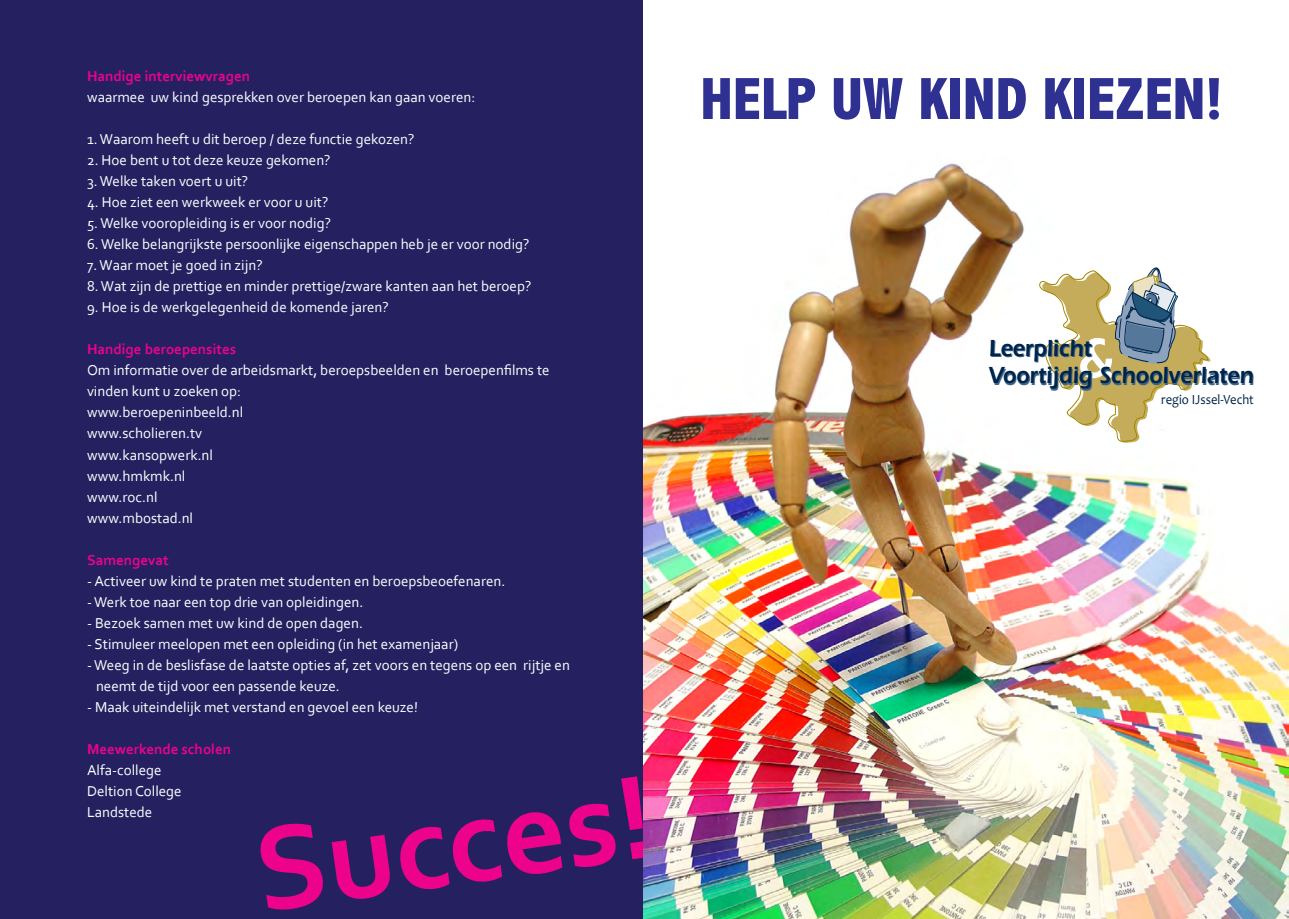
<style>
.page{position:relative;width:1289px;height:919px;background:#fff}
.page>*{position:absolute;margin:0;border:0;box-sizing:border-box;transform-origin:0 0}
.t1{font:800 condensed 60px "Abadi";color:#2e3092}
.t2{font:600 58.35px "Itc Eras";color:#fff;scale:.9 1}
.t3{font:600 24.15px/27.6px "Itc Eras";color:#00254c;scale:.9 1}
.t4{font:15px/21px "Corbel";color:#fff}
.t5{font:700 15px "Corbel";color:#ed028c}
.t6{font:14.1px "Candara";color:#00254c;scale:.9 1}
</style>
<div class="page">
<div style="left:0;top:0;width:1287px;height:918px;background:#252161"></div>
<svg style="left:260px;top:823px;width:63px;height:86px"></svg>
<svg style="left:331px;top:834px;width:59px;height:65px"></svg>
<svg style="left:400px;top:812px;width:162px;height:77px"></svg>
<svg style="left:569px;top:776px;width:74px;height:91px"></svg>
<img style="left:643px;top:151px;width:645px;height:767px">
<div style="left:643px;top:0;width:644px;height:151px;background:#fff"></div>
<svg style="left:1038px;top:267px;width:173px;height:176px"></svg>
<p class="t5" style="left:87px;top:67px;width:164px">Handige interviewvragen</p>
<p class="t4" style="left:87px;top:86px;width:390px">waarmee uw kind gesprekken over beroepen kan gaan voeren:</p>
<p class="t4" style="left:87px;top:128px;width:329px">1. Waarom heeft u dit beroep / deze functie gekozen?</p>
<p class="t4" style="left:87px;top:149px;width:245px">2. Hoe bent u tot deze keuze gekomen?</p>
<p class="t4" style="left:87px;top:170px;width:163px">3. Welke taken voert u uit?</p>
<p class="t4" style="left:87px;top:191px;width:243px">4. Hoe ziet een werkweek er voor u uit?</p>
<p class="t4" style="left:87px;top:212px;width:245px">5. Welke vooropleiding is er voor nodig?</p>
<p class="t4" style="left:87px;top:233px;width:444px">6. Welke belangrijkste persoonlijke eigenschappen heb je er voor nodig?</p>
<p class="t4" style="left:87px;top:254px;width:177px">7. Waar moet je goed in zijn?</p>
<p class="t4" style="left:87px;top:275px;width:446px">8. Wat zijn de prettige en minder prettige/zware kanten aan het beroep?</p>
<p class="t4" style="left:87px;top:296px;width:303px">9. Hoe is de werkgelegenheid de komende jaren?</p>
<p class="t5" style="left:87px;top:340px;width:151px">Handige beroepensites</p>
<p class="t4" style="left:87px;top:359px;width:464px">Om informatie over de arbeidsmarkt, beroepsbeelden en beroepenfilms te vinden kunt u zoeken op:<br>www.beroepeninbeeld.nl<br>www.scholieren.tv<br>www.kansopwerk.nl<br>www.hmkmk.nl<br>www.roc.nl<br>www.mbostad.nl</p>
<p class="t5" style="left:87px;top:550px;width:83px">Samengevat</p>
<p class="t4" style="left:87px;top:569px;width:420px">- Activeer uw kind te praten met studenten en beroepsbeoefenaren.</p>
<p class="t4" style="left:87px;top:590px;width:278px">- Werk toe naar een top drie van opleidingen.</p>
<p class="t4" style="left:87px;top:611px;width:277px">- Bezoek samen met uw kind de open dagen.</p>
<p class="t4" style="left:87px;top:632px;width:372px">- Stimuleer meelopen met een opleiding (in het examenjaar)</p>
<p class="t4" style="left:96px;top:653px;width:475px;text-indent:-9px">- Weeg in de beslisfase de laatste opties af, zet voors en tegens op een rijtje en neemt de tijd voor een passende keuze.</p>
<p class="t4" style="left:87px;top:695px;width:332px">- Maak uiteindelijk met verstand en gevoel een keuze!</p>
<p class="t5" style="left:87px;top:739px;width:146px">Meewerkende scholen</p>
<p class="t4" style="left:87px;top:758px;width:96px">Alfa-college<br>Deltion College<br>Landstede</p>
<h1 class="t1" style="left:700px;top:64px;width:524px">HELP UW KIND KIEZEN!</h1>
<h2 class="t2" style="left:1076px;top:324px;width:44px">&amp;</h2>
<h3 class="t3" style="left:988px;top:334px;width:295px">Leerplicht<br>Voortijdig Schoolverlaten</h3>
<p class="t6" style="left:1161px;top:390px;width:104px">regio IJssel-Vecht</p>
</div>
